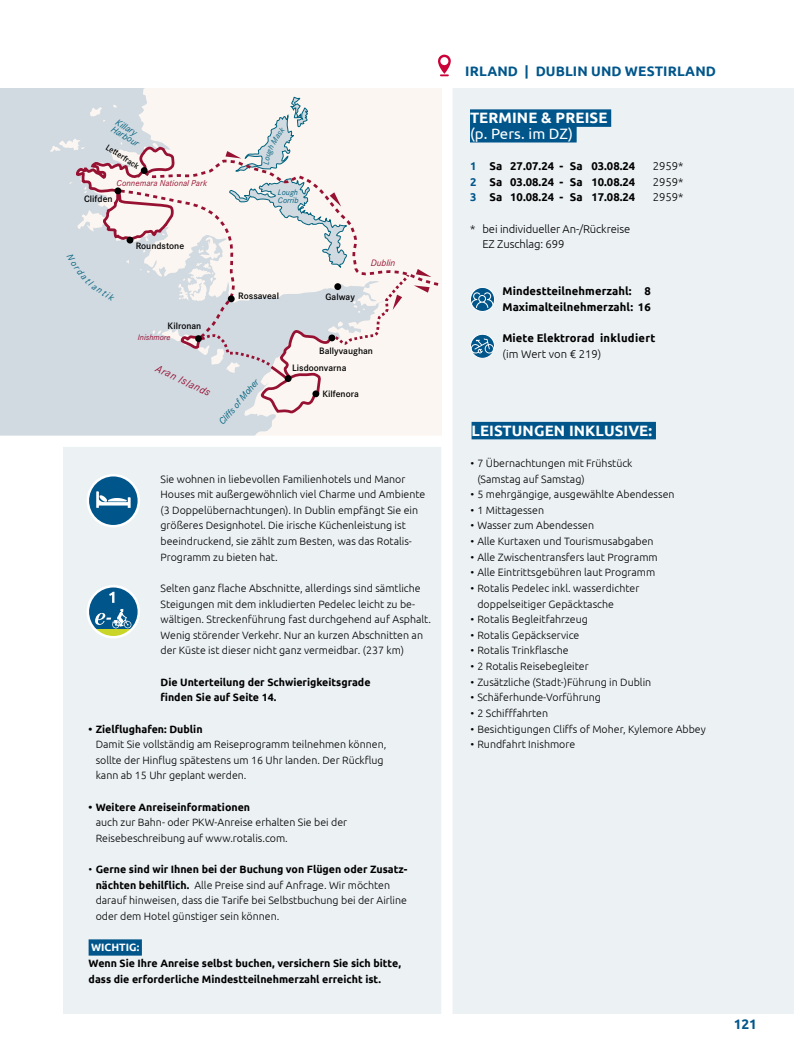
<style>
.page{position:relative;width:794px;height:1063px;background:#fff}
.page>*{position:absolute;margin:0;border:0;box-sizing:border-box;transform-origin:0 0}
.t1{font:700 15px "Ubuntu";letter-spacing:.005em;color:#fff}
.t2{font:15px "Ubuntu";letter-spacing:.005em;color:#fff}
.t3{font:700 13.75px "Ubuntu";letter-spacing:.01em;color:#00568b}
.t4{font:700 11.25px/15.6px "Ubuntu";letter-spacing:.005em;color:#000}
.t5{font:300 11.25px/15.6px "Ubuntu";letter-spacing:-.01em;color:#000}
.t6{font:italic 11px "Corporate S";color:#971132}
.t7{font:300 10.62px/15.6px "Ubuntu";color:#000}
.t8{font:700 10.62px/15.6px "Ubuntu";color:#000}
.t9{font:700 10.62px "Ubuntu";color:#fff}
.t10{font:600 9.62px/17.1px "Corporate S";color:#000}
.t11{font:italic 9.62px/8.2px "Corporate S";color:#00627d}
.t12{font:italic 9.62px "Corporate S";color:#971132}
.t13{font:italic 9px "Corporate S";color:#971132}
.t14{font:600 8.75px "Corporate S";color:#000;scale:.92 1}
.t15{font:italic 8.38px/8.2px "Corporate S";color:#00627d}
.t16{font:italic 8.38px "Corporate S";color:#971132}
.s1{font-weight:700}
.s2{color:#00568b}
</style>
<div class="page">
<div style="left:64px;top:89px;width:730px;height:925px;background:#ecf1f4"></div>
<div style="left:0;top:89px;width:442px;height:350px;background:#d1d9e1"></div>
<svg style="left:77px;top:89px;width:364px;height:347px;fill:#fbf6f1"></svg>
<svg style="left:431px;top:158px;width:10px;height:130px"></svg>
<svg style="left:438px;top:55px;width:13px;height:21px"></svg>
<div style="left:470px;top:109px;width:141px;height:18px;background:#00568b"></div>
<div style="left:470px;top:125px;width:106px;height:18px;background:#00568b"></div>
<div style="left:471px;top:422px;width:185px;height:17px;background:#00568b"></div>
<div style="left:441px;top:86px;width:11px;height:934px;background:#fff"></div>
<div style="left:0;top:436px;width:450px;height:11px;background:#fff"></div>
<div style="left:88px;top:475px;width:51px;height:51px;background:#00568b;border-radius:50%"></div>
<div style="left:87px;top:474px;width:53px;height:53px;border:2px solid #fff;border-radius:50%"></div>
<svg style="left:96px;top:491px;width:35px;height:17px"></svg>
<svg style="left:88px;top:588px;width:49px;height:48px"></svg>
<div style="left:87px;top:585px;width:53px;height:54px;border:2px solid #fff;border-radius:50%"></div>
<div style="left:89px;top:939px;width:53px;height:17px;background:#00568b"></div>
<svg style="left:470px;top:287px;width:24px;height:24px"></svg>
<div style="left:470px;top:287px;width:25px;height:25px;border:1px solid #fff;border-radius:50%"></div>
<svg style="left:471px;top:292px;width:22px;height:16px"></svg>
<svg style="left:470px;top:334px;width:24px;height:24px"></svg>
<div style="left:470px;top:334px;width:25px;height:25px;border:1px solid #fff;border-radius:50%"></div>
<svg style="left:471px;top:338px;width:23px;height:16px"></svg>
<svg style="left:50px;top:97px;width:381px;height:319px"></svg>
<p class="t11" style="left:119px;top:117px;width:32px;rotate:32deg">Killary<br>Harbour</p>
<p class="t14" style="left:109px;top:142px;width:43px;rotate:33deg">Letterfrack</p>
<p class="t13" style="left:117px;top:178px;width:92px">Connemara National Park</p>
<p class="t10" style="left:84px;top:191px;width:30px">Clifden</p>
<p class="t10" style="left:136px;top:238px;width:50px">Roundstone</p>
<p class="t10" style="left:168px;top:318px;width:35px">Kilronan</p>
<p class="t16" style="left:138px;top:332px;width:34px">Inishmore</p>
<p class="t15" style="left:278px;top:188px;width:22px">Lough<br>Corrib</p>
<p class="t10" style="left:238px;top:287px;width:42px">Rossaveal</p>
<p class="t10" style="left:325px;top:288px;width:31px">Galway</p>
<p class="t12" style="left:371px;top:258px;width:26px">Dublin</p>
<p class="t6" style="left:159px;top:362px;width:61px;rotate:26deg">Aran Islands</p>
<p class="t11" style="left:217px;top:421px;width:58px;rotate:-50deg">Cliffs of Moher</p>
<p class="t10" style="left:292px;top:342px;width:82px;text-indent:27px">Ballyvaughan<br>Lisdoonvarna</p>
<p class="t10" style="left:322px;top:385px;width:38px">Kilfenora</p>
<p class="t7" style="left:160px;top:471px;width:266px">Sie wohnen in liebevollen Familienhotels und Manor Houses mit außergewöhnlich viel Charme und Ambiente (3 Doppelübernachtungen). In Dublin empfängt Sie ein größeres Designhotel. Die irische Küchenleistung ist beeindruckend, sie zählt zum Besten, was das Rotalis-Programm zu bieten hat.</p>
<p class="t7" style="left:160px;top:580px;width:272px">Selten ganz flache Abschnitte, allerdings sind sämtliche Steigungen mit dem inkludierten Pedelec leicht zu be&shy;wältigen. Streckenführung fast durchgehend auf Asphalt.<br>Wenig störender Verkehr. Nur an kurzen Abschnitten an der Küste ist dieser nicht ganz vermeidbar. (237 km)</p>
<p class="t8" style="left:160px;top:674px;width:212px">Die Unterteilung der Schwierigkeitsgrade finden Sie auf Seite 14.</p>
<p class="t8" style="left:89px;top:721px;width:115px">• Zielflughafen: Dublin</p>
<p class="t7" style="left:96px;top:736px;width:292px">Damit Sie vollständig am Reiseprogramm teilnehmen können, sollte der Hinflug spätestens um 16 Uhr landen. Der Rückflug kann ab 15 Uhr geplant werden.</p>
<p class="t8" style="left:89px;top:799px;width:163px">• Weitere Anreiseinformationen</p>
<p class="t7" style="left:96px;top:814px;width:253px">auch zur Bahn- oder PKW-Anreise erhalten Sie bei der<br>Reisebeschreibung auf www.rotalis.com.</p>
<p class="t7" style="left:96px;top:861px;width:313px;text-indent:-7px">• <span class="s1">Gerne sind wir Ihnen bei der Buchung von Flügen oder Zusatz&shy;nächten behilflich.</span> Alle Preise sind auf Anfrage. Wir möchten darauf hinweisen, dass die Tarife bei Selbstbuchung bei der Airline oder dem Hotel günstiger sein können.</p>
<p class="t9" style="left:91px;top:941px;width:50px">WICHTIG:</p>
<p class="t8" style="left:89px;top:955px;width:314px">Wenn Sie Ihre Anreise selbst buchen, versichern Sie sich bitte, dass die erforderliche Mindestteilnehmerzahl erreicht ist.</p>
<p class="t3" style="left:465px;top:63px;width:252px">IRLAND | DUBLIN UND WESTIRLAND</p>
<h1 class="t1" style="left:470px;top:109px;width:139px">TERMINE &amp; PREISE</h1>
<h1 class="t2" style="left:470px;top:124px;width:104px">(p. Pers. im DZ)</h1>
<p class="t4" style="left:470px;top:158px;width:167px"><span class="s2">1</span> Sa 27.07.24 - Sa 03.08.24</p>
<p class="t5" style="left:653px;top:158px;width:32px">2959*</p>
<p class="t4" style="left:470px;top:174px;width:167px"><span class="s2">2</span> Sa 03.08.24 - Sa 10.08.24</p>
<p class="t5" style="left:653px;top:174px;width:32px">2959*</p>
<p class="t4" style="left:470px;top:189px;width:167px"><span class="s2">3</span> Sa 10.08.24 - Sa 17.08.24</p>
<p class="t5" style="left:653px;top:189px;width:32px">2959*</p>
<p class="t5" style="left:482px;top:220px;width:149px;text-indent:-12px">* bei individueller An-/Rückreise<br>EZ Zuschlag: 699</p>
<p class="t4" style="left:502px;top:283px;width:150px">Mindestteilnehmerzahl: 8<br>Maximalteilnehmerzahl: 16</p>
<p class="t4" style="left:502px;top:330px;width:154px">Miete Elektrorad inkludiert</p>
<p class="t5" style="left:502px;top:345px;width:100px">(im Wert von € 219)</p>
<h1 class="t1" style="left:471px;top:421px;width:182px">LEISTUNGEN INKLUSIVE:</h1>
<p class="t7" style="left:477px;top:455px;width:157px;text-indent:-7px">• 7 Übernachtungen mit Frühstück (Samstag auf Samstag)</p>
<p class="t7" style="left:470px;top:486px;width:206px">• 5 mehrgängige, ausgewählte Abendessen</p>
<p class="t7" style="left:470px;top:502px;width:75px">• 1 Mittagessen</p>
<p class="t7" style="left:470px;top:518px;width:125px">• Wasser zum Abendessen</p>
<p class="t7" style="left:470px;top:533px;width:185px">• Alle Kurtaxen und Tourismusabgaben</p>
<p class="t7" style="left:470px;top:549px;width:189px">• Alle Zwischentransfers laut Programm</p>
<p class="t7" style="left:470px;top:564px;width:186px">• Alle Eintrittsgebühren laut Programm</p>
<p class="t7" style="left:477px;top:580px;width:163px;text-indent:-7px">• Rotalis Pedelec inkl. wasserdichter doppelseitiger Gepäcktasche</p>
<p class="t7" style="left:470px;top:611px;width:119px">• Rotalis Begleitfahrzeug</p>
<p class="t7" style="left:470px;top:627px;width:111px">• Rotalis Gepäckservice</p>
<p class="t7" style="left:470px;top:643px;width:100px">• Rotalis Trinkflasche</p>
<p class="t7" style="left:470px;top:658px;width:120px">• 2 Rotalis Reisebegleiter</p>
<p class="t7" style="left:470px;top:674px;width:182px">• Zusätzliche (Stadt-)Führung in Dublin</p>
<p class="t7" style="left:470px;top:689px;width:132px">• Schäferhunde-Vorführung</p>
<p class="t7" style="left:470px;top:705px;width:79px">• 2 Schifffahrten</p>
<p class="t7" style="left:470px;top:721px;width:237px">• Besichtigungen Cliffs of Moher, Kylemore Abbey</p>
<p class="t7" style="left:470px;top:736px;width:106px">• Rundfahrt Inishmore</p>
<p class="t3" style="left:733px;top:1016px;width:25px">121</p>
</div>
